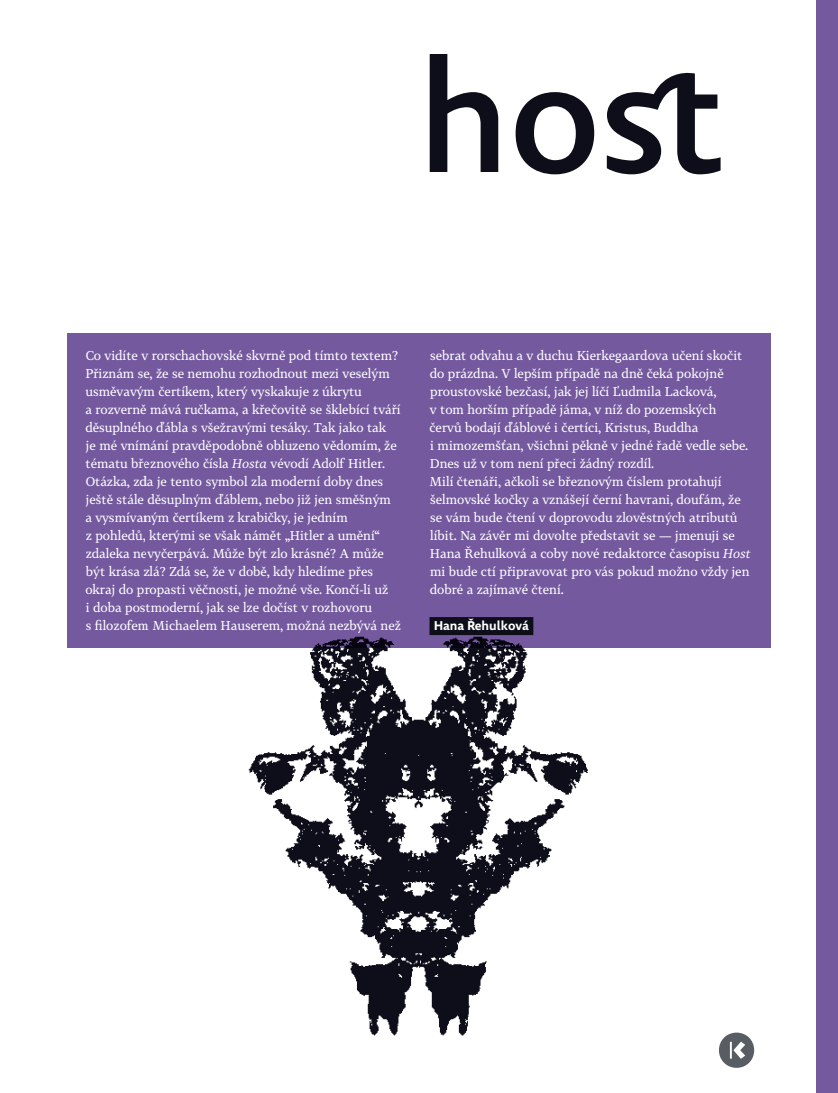
<style>
.page{position:relative;width:838px;height:1093px;background:#fff}
.page>*{position:absolute;margin:0;border:0;box-sizing:border-box;transform-origin:0 0}
.Superbig_nadpis{font:157.5px "Comenia Sans Host";color:#0d0e19}
.Autor_článku{font:700 12.75px "Comenia Sans";color:#fff}
.Text_v_rámečku{font:12.6px/18px "Tabac G3";color:#fff}
.s1{font-style:italic}
</style>
<div class="page">
<div style="left:67px;top:334px;width:704px;height:314px;background:#74599f"></div>
<img style="left:248px;top:617px;width:340px;height:419px">
<div style="left:816px;top:0;width:22px;height:1093px;background:#74599f"></div>
<svg style="left:719px;top:1032px;width:35px;height:36px"></svg>
<p class="Superbig_nadpis" style="left:418px;top:17px;width:307px">host</p>
<p class="Text_v_rámečku" style="left:85px;top:346px;width:317px">Co vidíte v rorschachovské skvrně pod tímto textem?<br>Přiznám se, že se nemohu rozhodnout mezi veselým usměvavým čertíkem, který vyskakuje z úkrytu<br>a rozverně mává ručkama, a křečovitě se šklebící tváří děsuplného ďábla s všežravými tesáky. Tak jako tak<br>je mé vnímání pravděpodobně obluzeno vědomím, že tématu březnového čísla <span class="s1">Hosta</span> vévodí Adolf Hitler.<br>Otázka, zda je tento symbol zla moderní doby dnes ještě stále děsuplným ďáblem, nebo již jen směšným<br>a vysmívaným čertíkem z krabičky, je jedním<br>z pohledů, kterými se však námět „Hitler a umění“ zdaleka nevyčerpává. Může být zlo krásné? A může být krása zlá? Zdá se, že v době, kdy hledíme přes okraj do propasti věčnosti, je možné vše. Končí-li už<br>i doba postmoderní, jak se lze dočíst v rozhovoru<br>s filozofem Michaelem Hauserem, možná nezbývá než</p>
<p class="Text_v_rámečku" style="left:429px;top:346px;width:320px">sebrat odvahu a v duchu Kierkegaardova učení skočit do prázdna. V lepším případě na dně čeká pokojně proustovské bezčasí, jak jej líčí Ľudmila Lacková,<br>v tom horším případě jáma, v níž do pozemských červů bodají ďáblové i čertíci, Kristus, Buddha<br>i mimozemšťan, všichni pěkně v jedné řadě vedle sebe.<br>Dnes už v tom není přeci žádný rozdíl.</p>
<p class="Text_v_rámečku" style="left:430px;top:472px;width:323px">Milí čtenáři, ačkoli se březnovým číslem protahují šelmovské kočky a vznášejí černí havrani, doufám, že se vám bude čtení v doprovodu zlověstných atributů líbit. Na závěr mi dovolte představit se — jmenuji se Hana Řehulková a coby nové redaktorce časopisu <span class="s1">Host </span>mi bude ctí připravovat pro vás pokud možno vždy jen dobré a zajímavé čtení.</p>
<p class="Autor_článku" style="left:434px;top:617px;width:96px">Hana Řehulková</p>
</div>
